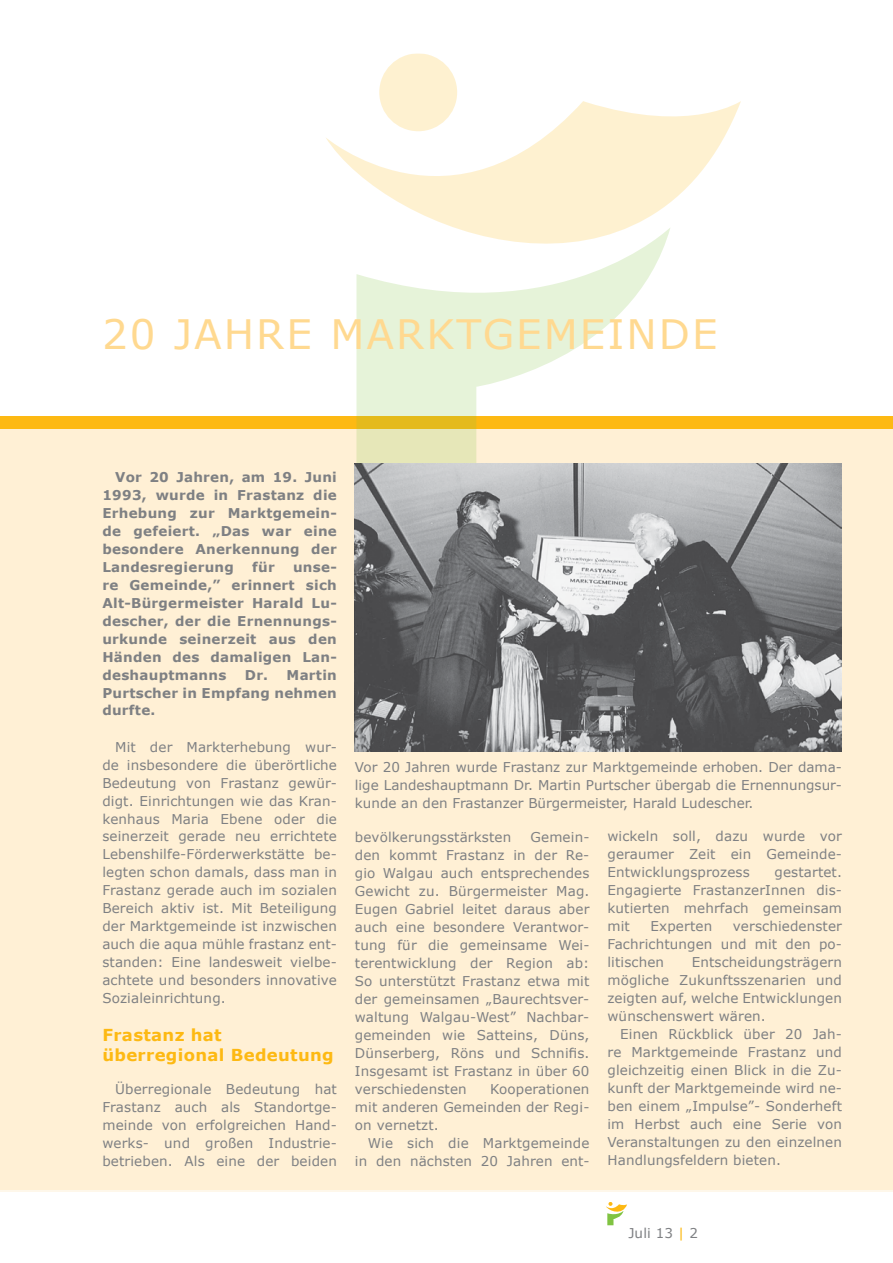
<style>
.page{position:relative;width:893px;height:1263px;background:#fff}
.page>*{position:absolute;margin:0;border:0;box-sizing:border-box;transform-origin:0 0}
.t1{font:40.5px "Verdana";letter-spacing:.05em;color:#ffd990}
.t2{font:700 16.5px/19.8px "Verdana";letter-spacing:.02em;color:#fdb913}
.t3{font:13.5px/18px "Verdana";letter-spacing:.01em;color:#7e8083;text-align:justify}
.t4{font:700 13.5px/18px "Verdana";letter-spacing:.02em;color:#7e8083;text-align:justify}
.s1{color:#fdb913}
</style>
<div class="page">
<div style="left:0;top:416px;width:893px;height:774px;background:#fff0d5"></div>
<div style="left:0;top:416px;width:893px;height:13px;background:#fdb913"></div>
<svg style="left:356px;top:333px;width:242px;height:130px"></svg>
<div style="left:379px;top:53px;width:78px;height:78px;background:#fef1d0;border-radius:50%"></div>
<svg style="left:326px;top:100px;width:415px;height:233px"></svg>
<svg style="left:606px;top:1202px;width:21px;height:24px"></svg>
<img style="left:355px;top:463px;width:487px;height:288px">
<h1 class="t1" style="left:102px;top:308px;width:617px">20 Jahre Marktgemeinde</h1>
<p class="t4" style="left:102px;top:467px;width:236px;text-indent:13px">Vor 20 Jahren, am 19. Juni 1993, wurde in Frastanz die Erhebung zur Marktgemein&shy;de gefeiert. „Das war eine besondere Anerkennung der Landesregierung</p>
<p class="t4" style="left:252px;top:557px;width:24px">für</p>
<p class="t4" style="left:102px;top:557px;width:236px;text-indent:191px">unse&shy;re Gemeinde,” erinnert sich Alt-Bürgermeister Harald Lu&shy;descher, der die Ernennungs&shy;urkunde seinerzeit aus den Händen des damaligen Lan&shy;deshauptmanns</p>
<p class="t4" style="left:102px;top:665px;width:236px;text-indent:142px">Dr. Martin Purtscher in Empfang nehmen durfte.</p>
<p class="t3" style="left:102px;top:737px;width:236px;text-indent:13px">M it der Markterhebung wur&shy;de insbesondere die überörtliche Bedeutung von Frastanz gewür&shy;digt. Einrichtungen wie das Kran&shy;kenhaus Maria Ebene oder die seinerzeit gerade neu errichtete Lebenshilfe-Förderwerkstätte be&shy;legten schon damals, dass man in Frastanz gerade auch im sozialen Bereich aktiv ist. M it Beteiligung der Marktgemeinde ist inzwischen auch die aqua mühle frastanz ent&shy;standen: Eine landesweit vielbe&shy;achtete und besonders innovative Sozialeinrichtung.</p>
<p class="t2" style="left:102px;top:1025px;width:233px">Frastanz hat überregional Bedeutung</p>
<p class="t3" style="left:102px;top:1079px;width:236px;text-indent:13px">Überregionale Bedeutung hat Frastanz auch als Standortge&shy;meinde von erfolgreichen Hand&shy;werks- und großen Industrie&shy;betrieben. Als eine der beiden</p>
<p class="t3" style="left:355px;top:757px;width:489px">Vor 20 Jahren wurde Frastanz zur Marktgemeinde erhoben. Der dama&shy;lige Landeshauptmann Dr. Martin Purtscher übergab die Ernennungsur&shy;kunde an den Frastanzer Bürgermeister, Harald Ludescher.</p>
<p class="t3" style="left:355px;top:827px;width:158px">bevölkerungsstärksten</p>
<p class="t3" style="left:355px;top:827px;width:236px;text-indent:176px">Gemein&shy;den kommt Frastanz in der Re&shy;gio Walgau auch entsprechendes Gewicht zu. Bürgermeister Mag.<br>Eugen Gabriel leitet daraus aber auch eine besondere Verantwor&shy;tung für die gemeinsame Wei&shy;terentwicklung der Region ab:<br>So unterstützt Frastanz etwa mit der gemeinsamen „Baurechtsver&shy;waltung Walgau-West” Nachbar&shy;gemeinden wie Satteins, Düns, Dünserberg, Röns und Schnifis.<br>Insgesamt ist Frastanz in über 60 verschiedensten</p>
<p class="t3" style="left:355px;top:1079px;width:236px;text-indent:135px">Kooperationen mit anderen Gemeinden der Regi&shy;on vernetzt.</p>
<p class="t3" style="left:355px;top:1133px;width:236px;text-align:right">Wie sich die Marktgemeinde in den nächsten 20 Jahren ent-</p>
<p class="t3" style="left:607px;top:827px;width:236px">wickeln soll, dazu wurde vor geraumer Zeit ein Gemeinde-Entwicklungsprozess</p>
<p class="t3" style="left:607px;top:863px;width:236px;text-indent:167px">gestartet.<br>Engagierte FrastanzerInnen dis&shy;kutierten mehrfach gemeinsam mit</p>
<p class="t3" style="left:607px;top:917px;width:236px;text-indent:125px">verschiedenster Fachrichtungen und mit den po&shy;litischen</p>
<p class="t3" style="left:651px;top:917px;width:63px">Experten</p>
<p class="t3" style="left:607px;top:953px;width:236px;text-indent:84px">Entscheidungsträgern mögliche Zukunftsszenarien und zeigten auf, welche Entwicklungen wünschenswert wären.</p>
<p class="t3" style="left:607px;top:1025px;width:236px;text-indent:13px">Einen Rückblick über 20 Jah&shy;re Marktgemeinde Frastanz und gleichzeitig einen Blick in die Zu&shy;kunft der Marktgemeinde wird ne&shy;ben einem „Impulse”- Sonderheft im Herbst auch eine Serie von Veranstaltungen zu den einzelnen Handlungsfeldern bieten.</p>
<p class="t3" style="left:628px;top:1223px;width:71px">Juli 13 <span class="s1">|</span> 2</p>
</div>
